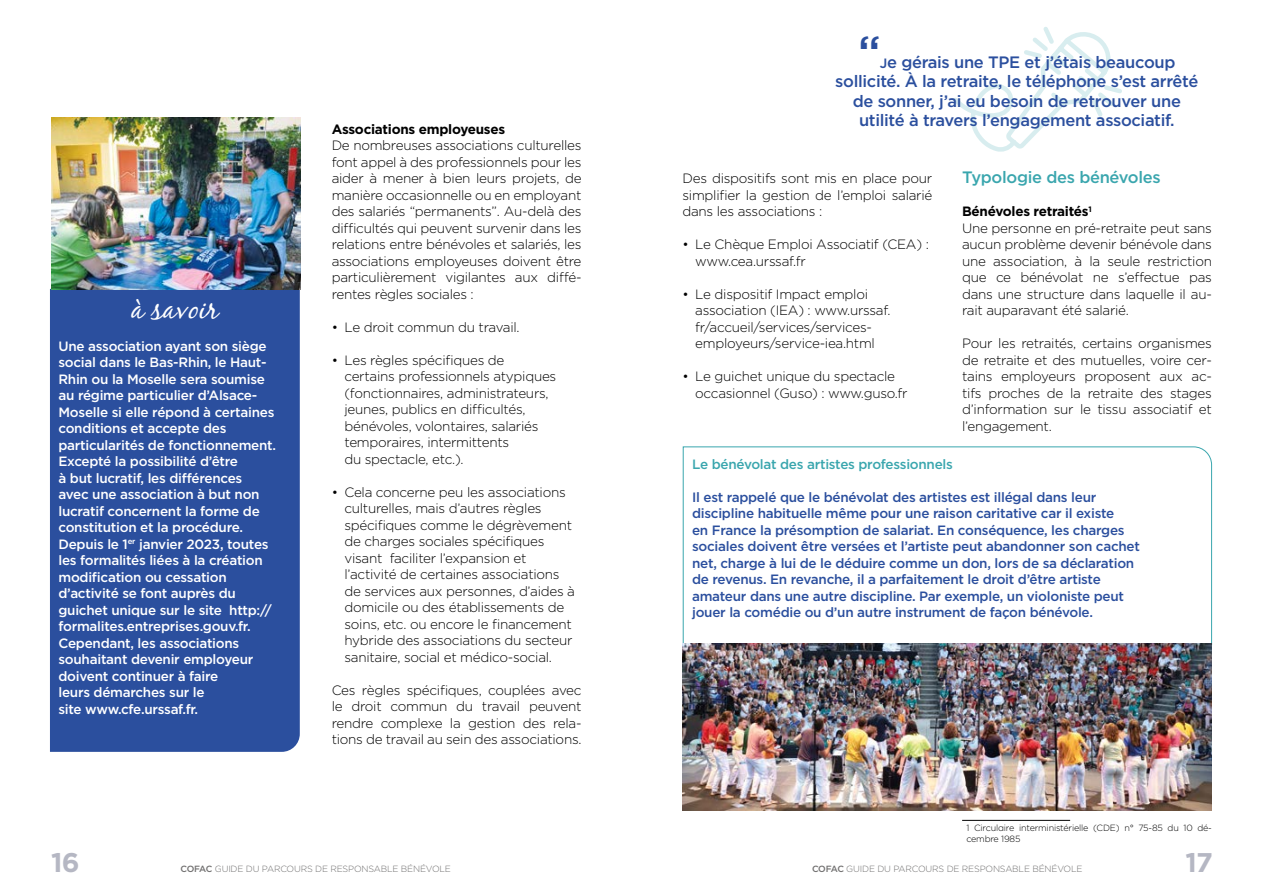
<style>
.page{position:relative;width:1263px;height:893px;background:#fff}
.page>*{position:absolute;margin:0;border:0;box-sizing:border-box;transform-origin:0 0}
._3-SOUS_TITRE_COULEUR{font:500 45px "Gotham";color:#2b4f9e}
.A_RETENIR_texte_blanc_encadré{font:italic 30px "Black Jack";color:#fff}
.t1{font:700 27px "Gotham";color:#b5b7c3}
._3-SOUS_TITRE_COULEUR-2{font:500 16.5px "Gotham";letter-spacing:-.02em;color:#2b4f9e}
._3-SOUS_TITRE_COULEUR-3{font:500 16.5px "Gotham";letter-spacing:-.02em;color:#3aa6ae}
._4-TEXTE_9_Paragraphe_copie_2{font:300 13.5px/16.5px "Gotham";letter-spacing:-.02em;color:#000}
.A_RETENIR_texte_blanc_encadré-2{font:500 13.5px/16.5px "Gotham";letter-spacing:-.02em;color:#fff}
.A_RETENIR_texte_blanc_encadré-3{font:500 13.5px/16.5px "Gotham";letter-spacing:-.02em;color:#2b4f9e}
._4-TEXTE_9_Paragraphe{font:300 13.5px/16.5px "Gotham";letter-spacing:-.02em;color:#000;text-align:justify}
._4-TEXTE_9_Paragraphe_copie{font:700 13.5px "Gotham";letter-spacing:-.02em;color:#000}
.A_RETENIR_texte_blanc_encadré-4{font:500 13.5px "Gotham";letter-spacing:-.02em;color:#3aa6ae}
.t2{font:300 9px "Gotham";letter-spacing:-.02em;color:#706f6f}
.Notes_de_bas_de_page{font:300 9px/10.8px "Gotham";letter-spacing:-.02em;color:#000}
.s1{font-size:13.5px}
.s2{font-weight:500}
</style>
<div class="page">
<div style="left:50px;top:289px;width:250px;height:463px;background:#2b4f9e"></div>
<svg style="left:953px;top:27px;width:169px;height:125px"></svg>
<svg style="left:682px;top:446px;width:530px;height:198px"></svg>
<img style="left:51px;top:117px;width:250px;height:173px">
<hr style="left:962px;top:820px;width:108px;height:1px;background:#000">
<img style="left:682px;top:644px;width:530px;height:166px">
<p class="A_RETENIR_texte_blanc_encadré" style="left:131px;top:290px;width:97px">à savoir</p>
<p class="A_RETENIR_texte_blanc_encadré-2" style="left:58px;top:338px;width:219px">Une association ayant son siège social dans le Bas-Rhin, le Haut-<br>Rhin ou la Moselle sera soumise au régime particulier d’Alsace-<br>Moselle si elle répond à certaines conditions et accepte des particularités de fonctionnement.<br>Excepté la possibilité d’être<br>à but lucratif, les différences<br>avec une association à but non lucratif concernent la forme de constitution et la procédure.</p>
<p class="A_RETENIR_texte_blanc_encadré-2" style="left:58px;top:536px;width:215px">Depuis le 1<sup>er</sup> janvier 2023, toutes les formalités liées à la création modification ou cessation d’activité se font auprès du guichet unique sur le site http:// formalites.entreprises.gouv.fr.</p>
<p class="A_RETENIR_texte_blanc_encadré-2" style="left:58px;top:635px;width:196px">Cependant, les associations souhaitant devenir employeur doivent continuer à faire<br>leurs démarches sur le<br>site www.cfe.urssaf.fr.</p>
<p class="_4-TEXTE_9_Paragraphe_copie" style="left:332px;top:120px;width:175px">Associations employeuses</p>
<p class="_4-TEXTE_9_Paragraphe_copie_2" style="left:332px;top:137px;width:251px;text-align:justify">De nombreuses associations culturelles font appel à des professionnels pour les aider à mener à bien leurs projets, de manière occasionnelle ou en employant des salariés “permanents”. Au-delà des difficultés qui peuvent survenir dans les relations entre bénévoles et salariés, les associations employeuses doivent être particulièrement vigilantes aux diffé&shy;rentes règles sociales :</p>
<p class="_4-TEXTE_9_Paragraphe_copie_2" style="left:332px;top:318px;width:190px">• Le droit commun du travail.</p>
<p class="_4-TEXTE_9_Paragraphe_copie_2" style="left:344px;top:351px;width:213px;text-indent:-13px">• Les règles spécifiques de certains professionnels atypiques (fonctionnaires, administrateurs, jeunes, publics en difficultés, bénévoles, volontaires, salariés temporaires, intermittents<br>du spectacle, etc.).</p>
<p class="_4-TEXTE_9_Paragraphe_copie_2" style="left:344px;top:483px;width:232px;text-indent:-13px">• Cela concerne peu les associations culturelles, mais d’autres règles spécifiques comme le dégrèvement de charges sociales spécifiques visant faciliter l’expansion et l’activité de certaines associations de services aux personnes, d’aides à domicile ou des établissements de soins, etc. ou encore le financement hybride des associations du secteur sanitaire, social et médico-social.</p>
<p class="_4-TEXTE_9_Paragraphe" style="left:332px;top:681px;width:251px">Ces règles spécifiques, couplées avec le droit commun du travail peuvent rendre complexe la gestion des rela&shy;tions de travail au sein des associations.</p>
<p class="_3-SOUS_TITRE_COULEUR" style="left:858px;top:22px;width:24px">“</p>
<p class="_3-SOUS_TITRE_COULEUR-2" style="left:880px;top:51px;width:297px"><span class="s1">J</span>e gérais une TPE et j’étais beaucoup</p>
<p class="_3-SOUS_TITRE_COULEUR-2" style="left:835px;top:70px;width:365px">sollicité. À la retraite, le téléphone s’est arrêté</p>
<p class="_3-SOUS_TITRE_COULEUR-2" style="left:853px;top:90px;width:330px">de sonner, j’ai eu besoin de retrouver une</p>
<p class="_3-SOUS_TITRE_COULEUR-2" style="left:859px;top:109px;width:317px">utilité à travers l’engagement associatif.</p>
<p class="_4-TEXTE_9_Paragraphe" style="left:682px;top:170px;width:251px">Des dispositifs sont mis en place pour simplifier la gestion de l’emploi salarié dans les associations :</p>
<p class="_4-TEXTE_9_Paragraphe_copie_2" style="left:695px;top:236px;width:235px;text-indent:-13px">• Le Chèque Emploi Associatif (CEA) : www.cea.urssaf.fr</p>
<p class="_4-TEXTE_9_Paragraphe_copie_2" style="left:695px;top:285px;width:197px;text-indent:-13px">• Le dispositif Impact emploi association (IEA) : www.urssaf. fr/accueil/services/services&shy;employeurs/service-iea.html</p>
<p class="_4-TEXTE_9_Paragraphe_copie_2" style="left:695px;top:368px;width:214px;text-indent:-13px">• Le guichet unique du spectacle occasionnel (Guso) : www.guso.fr</p>
<p class="_3-SOUS_TITRE_COULEUR-3" style="left:962px;top:166px;width:200px">Typologie des bénévoles</p>
<p class="_4-TEXTE_9_Paragraphe_copie" style="left:962px;top:202px;width:131px">Bénévoles retraités<sup>1</sup></p>
<p class="_4-TEXTE_9_Paragraphe_copie_2" style="left:962px;top:219px;width:251px;text-align:justify">Une personne en pré-retraite peut sans aucun problème devenir bénévole dans une association, à la seule restriction que ce bénévolat ne s’effectue pas dans une structure dans laquelle il au&shy;rait auparavant été salarié.</p>
<p class="_4-TEXTE_9_Paragraphe" style="left:962px;top:335px;width:251px">Pour les retraités, certains organismes de retraite et des mutuelles, voire cer&shy;tains employeurs proposent aux ac&shy;tifs proches de la retraite des stages d’information sur le tissu associatif et l’engagement.</p>
<p class="A_RETENIR_texte_blanc_encadré-4" style="left:692px;top:455px;width:262px">Le bénévolat des artistes professionnels</p>
<p class="A_RETENIR_texte_blanc_encadré-3" style="left:692px;top:488px;width:449px">Il est rappelé que le bénévolat des artistes est illégal dans leur discipline habituelle même pour une raison caritative car il existe<br>en France la présomption de salariat. En conséquence, les charges sociales doivent être versées et l’artiste peut abandonner son cachet net, charge à lui de le déduire comme un don, lors de sa déclaration de revenus. En revanche, il a parfaitement le droit d’être artiste amateur dans une autre discipline. Par exemple, un violoniste peut jouer la comédie ou d’un autre instrument de façon bénévole.</p>
<p class="Notes_de_bas_de_page" style="left:966px;top:822px;width:247px">1 Circulaire interministérielle (CDE) n° 75-85 du 10 dé&shy;cembre 1985</p>
<h3 class="t1" style="left:51px;top:845px;width:30px">16</h3>
<p class="t2" style="left:181px;top:863px;width:272px"><span class="s2">COFAC</span> GUIDE DU PARCOURS DE RESPONSABLE BÉNÉVOLE</p>
<p class="t2" style="left:812px;top:863px;width:272px"><span class="s2">COFAC</span> GUIDE DU PARCOURS DE RESPONSABLE BÉNÉVOLE</p>
<h3 class="t1" style="left:1185px;top:845px;width:29px">17</h3>
</div>
